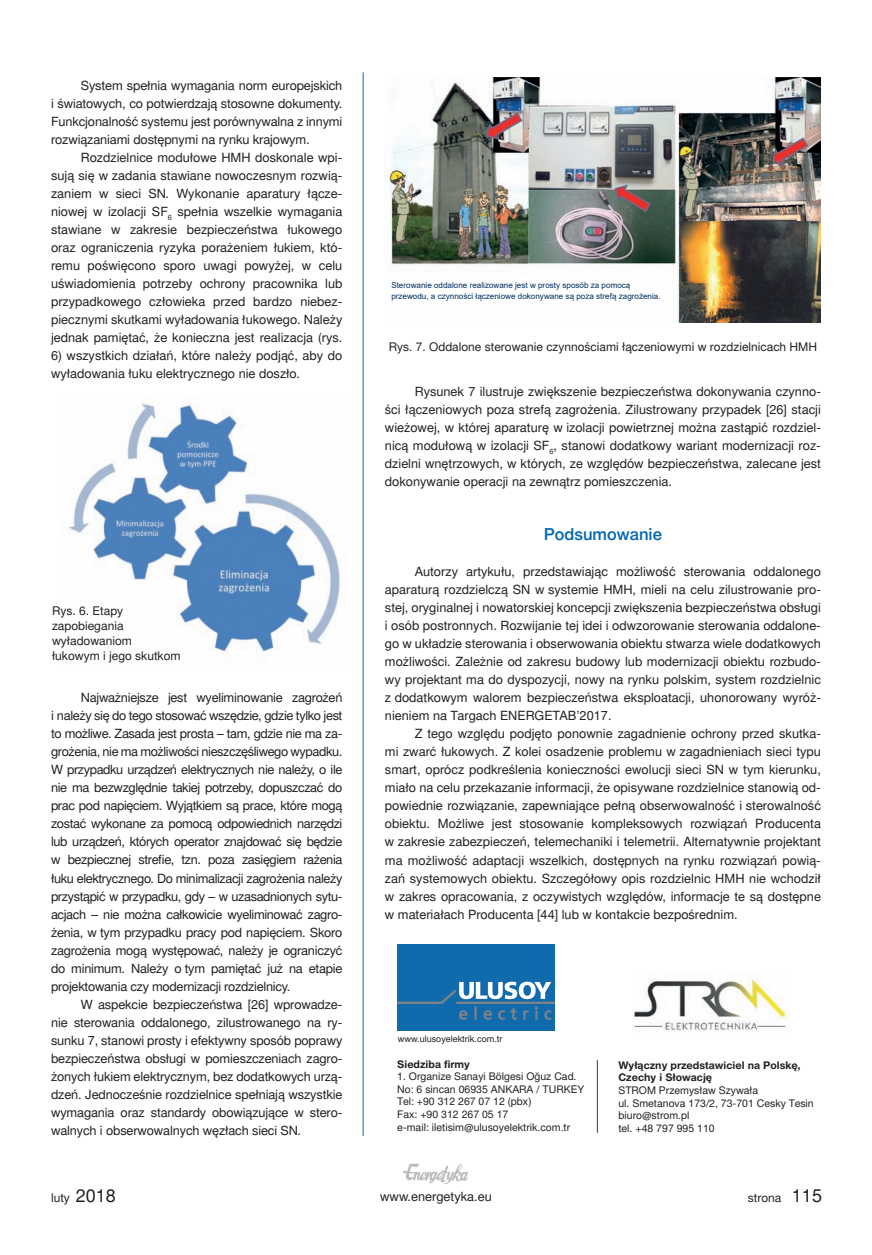
<style>
.page{position:relative;width:872px;height:1255px;background:#fff}
.page>*{position:absolute;margin:0;border:0;box-sizing:border-box;transform-origin:0 0}
.t1{font:16.5px "Switzer EFN Medium";color:#0166b3}
.t2{font:12.75px/18px "Switzer EFN";color:#231f20;text-align:justify}
.t3{font:12px/15px "Switzer EFN";color:#231f20}
.t4{font:10.5px/12.6px "Switzer EFN";color:#231f20}
.t5{font:700 10.5px/12.6px "Switzer EFN";color:#231f20}
.t6{font:9px "Switzer EFN";color:#231f20}
.t7{font:8.1px/10.5px "Arial";color:#002f60}
.s1{font-size:18px}
</style>
<div class="page">
<img style="left:403px;top:1163px;width:66px;height:21px">
<hr style="left:363px;top:72px;width:1px;height:1063px;background:#0166b3">
<img style="left:68px;top:402px;width:272px;height:255px">
<img style="left:633px;top:979px;width:153px;height:52px">
<hr style="left:597px;top:1059px;width:1px;height:73px;background:#253f8e">
<img style="left:397px;top:944px;width:157px;height:86px">
<img style="left:387px;top:78px;width:434px;height:244px">
<p class="t2" style="left:51px;top:77px;width:293px;text-indent:30px">System spełnia wymagania norm europejskich i światowych, co potwierdzają stosowne dokumenty.<br>Funkcjonalność systemu jest porównywalna z innymi rozwiązaniami dostępnymi na rynku krajowym.</p>
<p class="t2" style="left:51px;top:149px;width:293px;text-indent:30px">Rozdzielnice modułowe HMH doskonale wpi&shy;sują się w zadania stawiane nowoczesnym rozwią&shy;zaniem w sieci SN. Wykonanie aparatury łącze&shy;niowej w izolacji SF<sub>6</sub> spełnia wszelkie wymagania stawiane w zakresie bezpieczeństwa łukowego oraz ograniczenia ryzyka porażeniem łukiem, któ&shy;remu poświęcono sporo uwagi powyżej, w celu uświadomienia potrzeby ochrony pracownika lub przypadkowego człowieka przed bardzo niebez&shy;piecznymi skutkami wyładowania łukowego. Należy jednak pamiętać, że konieczna jest realizacja (rys.</p>
<p class="t2" style="left:51px;top:347px;width:293px">6) wszystkich działań, które należy podjąć, aby do wyładowania łuku elektrycznego nie doszło.</p>
<p class="t3" style="left:52px;top:603px;width:130px">Rys. 6. Etapy zapobiegania wyładowaniom łukowym i jego skutkom</p>
<p class="t2" style="left:51px;top:689px;width:293px;text-indent:30px">Najważniejsze jest wyeliminowanie zagrożeń i należy się do tego stosować wszędzie, gdzie tylko jest to możliwe. Zasada jest prosta – tam, gdzie nie ma za&shy;grożenia, nie ma możliwości nieszczęśliwego wypadku.<br>W przypadku urządzeń elektrycznych nie należy, o ile nie ma bezwzględnie takiej potrzeby, dopuszczać do prac pod napięciem. Wyjątkiem są prace, które mogą zostać wykonane za pomocą odpowiednich narzędzi lub urządzeń, których operator znajdować się będzie w bezpiecznej strefie, tzn. poza zasięgiem rażenia łuku elektrycznego. Do minimalizacji zagrożenia należy przystąpić w przypadku, gdy – w uzasadnionych sytu&shy;acjach – nie można całkowicie wyeliminować zagro&shy;żenia, w tym przypadku pracy pod napięciem. Skoro zagrożenia mogą występować, należy je ograniczyć do minimum. Należy o tym pamiętać już na etapie projektowania czy modernizacji rozdzielnicy.</p>
<p class="t2" style="left:51px;top:995px;width:293px;text-indent:30px">W aspekcie bezpieczeństwa [26] wprowadze&shy;nie sterowania oddalonego, zilustrowanego na ry&shy;sunku 7, stanowi prosty i efektywny sposób poprawy bezpieczeństwa obsługi w pomieszczeniach zagro&shy;żonych łukiem elektrycznym, bez dodatkowych urzą&shy;dzeń. Jednocześnie rozdzielnice spełniają wszystkie wymagania oraz standardy obowiązujące w stero&shy;walnych i obserwowalnych węzłach sieci SN.</p>
<p class="t7" style="left:391px;top:280px;width:271px">Sterowanie oddalone realizowane jest w prosty sposób za pomocą przewodu, a czynności łączeniowe dokonywane są poza strefą zagrożenia.</p>
<p class="t3" style="left:389px;top:339px;width:430px">Rys. 7. Oddalone sterowanie czynnościami łączeniowymi w rozdzielnicach HMH</p>
<p class="t2" style="left:385px;top:383px;width:437px;text-indent:30px">Rysunek 7 ilustruje zwiększenie bezpieczeństwa dokonywania czynno&shy;ści łączeniowych poza strefą zagrożenia. Zilustrowany przypadek [26] stacji wieżowej, w której aparaturę w izolacji powietrznej można zastąpić rozdziel&shy;nicą modułową w izolacji SF<sub>6</sub>, stanowi dodatkowy wariant modernizacji roz&shy;dzielni wnętrzowych, w których, ze względów bezpieczeństwa, zalecane jest dokonywanie operacji na zewnątrz pomieszczenia.</p>
<p class="t1" style="left:544px;top:524px;width:120px">Podsumowanie</p>
<p class="t2" style="left:385px;top:563px;width:437px;text-indent:30px">Autorzy artykułu, przedstawiając możliwość sterowania oddalonego aparaturą rozdzielczą SN w systemie HMH, mieli na celu zilustrowanie pro&shy;stej, oryginalnej i nowatorskiej koncepcji zwiększenia bezpieczeństwa obsługi i osób postronnych. Rozwijanie tej idei i odwzorowanie sterowania oddalone&shy;go w układzie sterowania i obserwowania obiektu stwarza wiele dodatkowych możliwości. Zależnie od zakresu budowy lub modernizacji obiektu rozbudo&shy;wy projektant ma do dyspozycji, nowy na rynku polskim, system rozdzielnic z dodatkowym walorem bezpieczeństwa eksploatacji, uhonorowany wyróż&shy;nieniem na Targach ENERGETAB’2017.</p>
<p class="t2" style="left:385px;top:725px;width:437px;text-indent:30px">Z tego względu podjęto ponownie zagadnienie ochrony przed skutka&shy;mi zwarć łukowych. Z kolei osadzenie problemu w zagadnieniach sieci typu smart, oprócz podkreślenia konieczności ewolucji sieci SN w tym kierunku, miało na celu przekazanie informacji, że opisywane rozdzielnice stanowią od&shy;powiednie rozwiązanie, zapewniające pełną obserwowalność i sterowalność obiektu. Możliwe jest stosowanie kompleksowych rozwiązań Producenta w zakresie zabezpieczeń, telemechaniki i telemetrii. Alternatywnie projektant ma możliwość adaptacji wszelkich, dostępnych na rynku rozwiązań powią&shy;zań systemowych obiektu. Szczegółowy opis rozdzielnic HMH nie wchodził w zakres opracowania, z oczywistych względów, informacje te są dostępne w materiałach Producenta [44] lub w kontakcie bezpośrednim.</p>
<p class="t6" style="left:398px;top:1033px;width:106px">www.ulusoyelektrik.com.tr</p>
<p class="t5" style="left:397px;top:1057px;width:74px">Siedziba firmy</p>
<p class="t4" style="left:397px;top:1070px;width:189px">1. Organize Sanayi Bölgesi Oğuz Cad.<br>No: 6 sincan 06935 ANKARA / TURKEY<br>Tel: +90 312 267 07 12 (pbx)<br>Fax: +90 312 267 05 17<br>e-mail: iletisim@ulusoyelektrik.com.tr</p>
<p class="t5" style="left:618px;top:1058px;width:184px">Wyłączny przedstawiciel na Polskę,<br>Czechy i Słowację</p>
<p class="t4" style="left:618px;top:1084px;width:197px">STROM Przemysław Szywała<br>ul. Smetanova 173/2, 73-701 Cesky Tesin biuro@strom.pl<br>tel. +48 797 995 110</p>
<p class="t3" style="left:51px;top:1190px;width:66px">luty <span class="s1">2018</span></p>
<p class="t2" style="left:380px;top:1188px;width:113px">www.energetyka.eu</p>
<p class="t3" style="left:748px;top:1190px;width:76px">strona <span class="s1">115</span></p>
</div>
